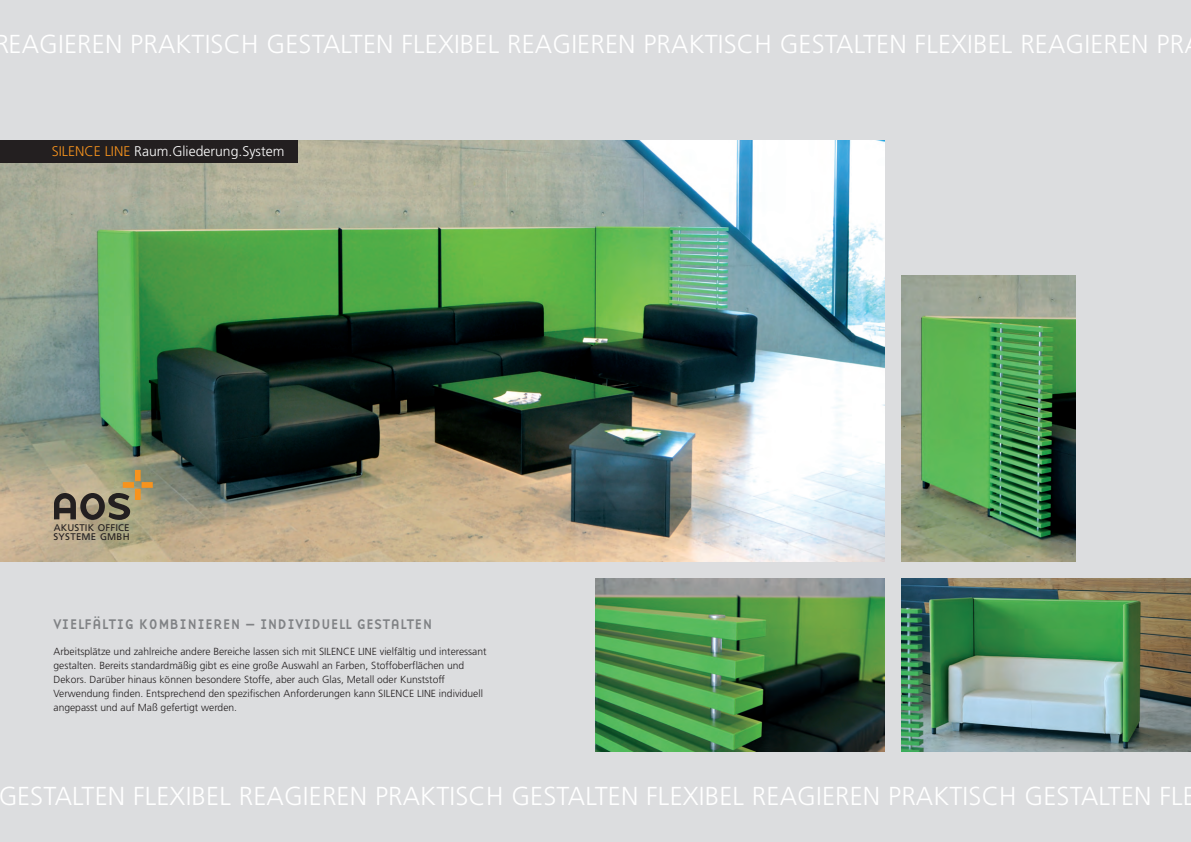
<style>
.page{position:relative;width:1191px;height:842px;background:#dcdddf}
.page>*{position:absolute;margin:0;border:0;box-sizing:border-box;transform-origin:0 0}
.t1{font:300 26px "Frutiger";letter-spacing:.005em;color:#fff}
.t2{font:14.5px "Base Nine SC";color:#808285}
.t3{font:300 14px "Frutiger";color:#fff}
.t4{font:300 10.3px/14.2px "Frutiger";color:#231f20}
.t5{font:9.7px/9.2px "Frutiger";letter-spacing:.015em;color:#231f20}
.s1{color:#f7931d}
</style>
<div class="page">
<img style="left:0;top:140px;width:885px;height:421px">
<img style="left:595px;top:578px;width:290px;height:174px">
<img style="left:902px;top:578px;width:289px;height:174px">
<img style="left:902px;top:275px;width:173px;height:287px">
<div style="left:0;top:140px;width:298px;height:23px;background:#231f20"></div>
<svg style="left:54px;top:470px;width:99px;height:50px;background:#968a6c"></svg>
<p class="t1" style="left:-6px;top:33px;width:1192px">REAGIEREN PRAKTISCH GESTALTEN FLEXIBEL REAGIEREN PRAKTISCH GESTALTEN FLEXIBEL REAGIEREN PR</p>
<p class="t3" style="left:52px;top:146px;width:234px"><span class="s1">SILENCE LINE</span> Raum.Gliederung.System</p>
<p class="t5" style="left:54px;top:524px;width:78px">AKUSTIK OFFICE<br>SYSTEME GMBH</p>
<p class="t2" style="left:54px;top:616px;width:380px">VIELFÄLTIG KOMBINIEREN – INDIVIDUELL GESTALTEN</p>
<p class="t4" style="left:54px;top:645px;width:435px">Arbeitsplätze und zahlreiche andere Bereiche lassen sich mit SILENCE LINE vielfältig und interessant gestalten. Bereits standardmäßig gibt es eine große Auswahl an Farben, Stoffoberflächen und Dekors. Darüber hinaus können besondere Stoffe, aber auch Glas, Metall oder Kunststoff Verwendung finden. Entsprechend den spezifischen Anforderungen kann SILENCE LINE individuell angepasst und auf Maß gefertigt werden.</p>
<p class="t1" style="left:-2px;top:786px;width:1199px">GESTALTEN FLEXIBEL REAGIEREN PRAKTISCH GESTALTEN FLEXIBEL REAGIEREN PRAKTISCH GESTALTEN FLE</p>
</div>
